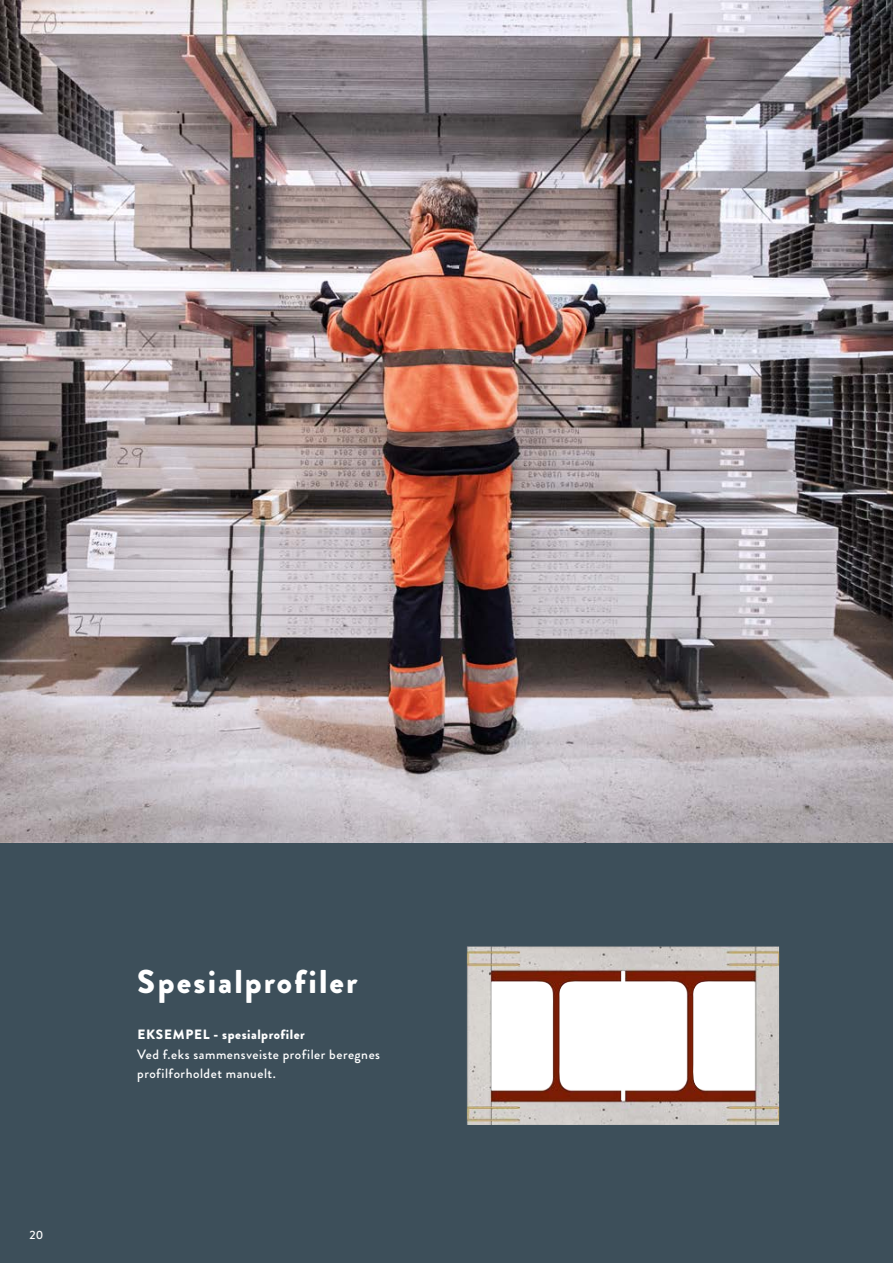
<style>
.page{position:relative;width:893px;height:1263px;background:#fff}
.page>*{position:absolute;margin:0;border:0;box-sizing:border-box;transform-origin:0 0}
.t1{font:900 33px "Brandon Grotesque";letter-spacing:.065em;color:#fff}
.t2{font:500 13.5px/19.5px "Brandon Grotesque";letter-spacing:.04em;color:#fff}
.t3{font:900 13.5px "Brandon Grotesque";letter-spacing:.04em;color:#fff}
.t4{font:500 12px "Brandon Grotesque";color:#fff}
</style>
<div class="page">
<div style="left:0;top:826px;width:893px;height:437px;background:#3d4f5a"></div>
<img style="left:0;top:0;width:893px;height:843px">
<img style="left:467px;top:946px;width:312px;height:179px">
<p class="t4" style="left:30px;top:1226px;width:15px">20</p>
<h1 class="t1" style="left:137px;top:958px;width:222px">Spesialprofiler</h1>
<p class="t3" style="left:137px;top:1025px;width:169px">EKSEMPEL - spesialprofiler</p>
<p class="t2" style="left:137px;top:1044px;width:244px">Ved f.eks sammensveiste profiler beregnes profilforholdet manuelt.</p>
</div>
